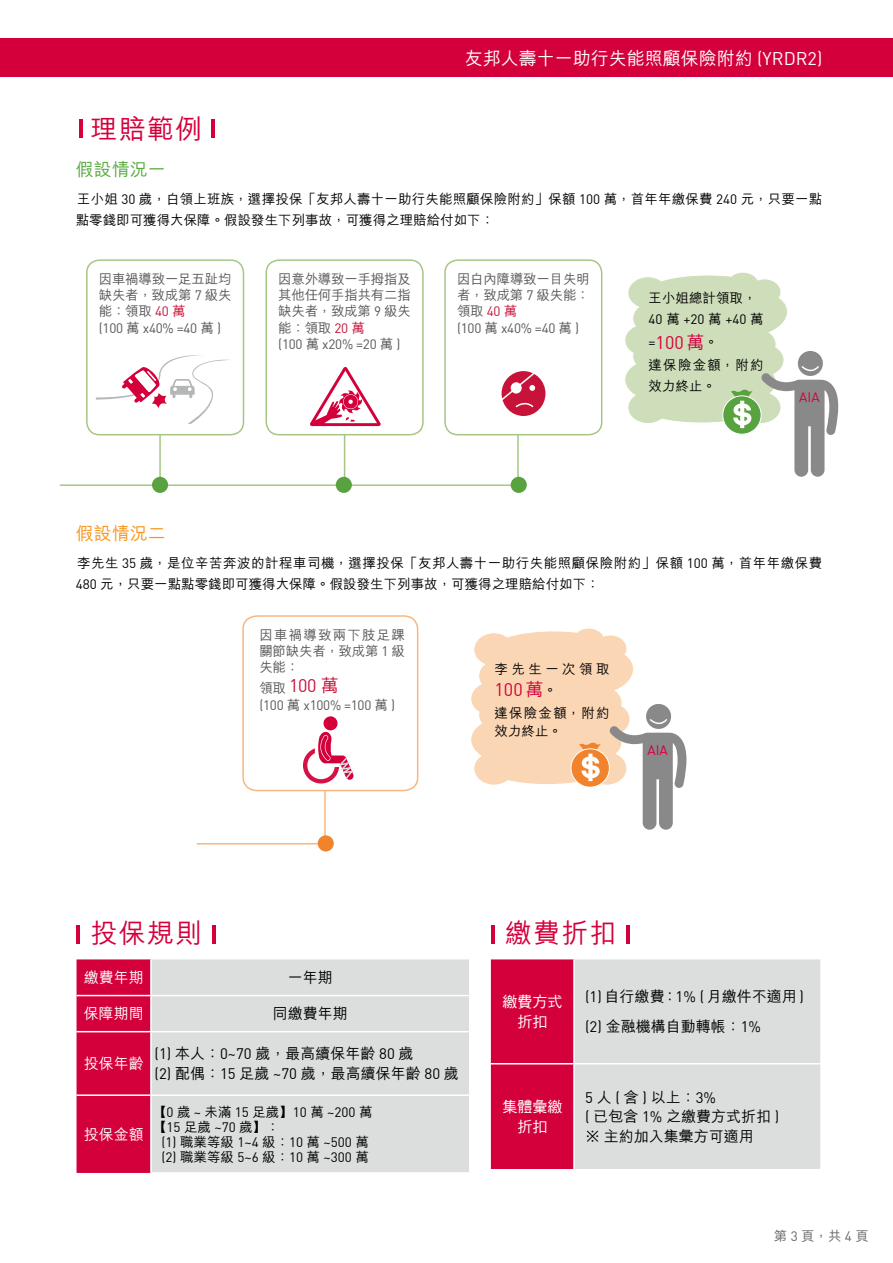
<style>
.page{position:relative;width:893px;height:1263px;background:#fff}
.page>*{position:absolute;margin:0;border:0;box-sizing:border-box;transform-origin:0 0}
.t1{font:500 27px "M Hei HK";letter-spacing:.045em;color:#d4003b}
.t2{font:500 18px "M Hei HK";color:#fff}
.t3{font:18px "DIN";color:#d4003b}
.t4{font:18px "DIN";color:#c7133a}
.t5{font:500 18px "M Hei HK";color:#59ab40}
.t6{font:500 18px "M Hei HK";color:#f7961c}
.t7{font:500 15px/19.5px "M Hei HK";color:#000}
.t8{font:500 15px "M Hei HK";color:#fff}
.t9{font:15px/19.5px "DF Hei Std W5";color:#fff;text-align:center}
.t10{font:15px "DIN";color:#000}
.t11{font:500 13.5px/16.2px "M Hei HK";letter-spacing:-.02em;color:#595757;text-align:justify}
.t12{font:500 13.5px/21px "M Hei HK";letter-spacing:.01em;color:#000}
.t13{font:500 13.5px/21px "M Hei HK";letter-spacing:.035em;color:#000}
.t14{font:13.5px/15px "DIN";color:#000}
.t15{font:13.5px "DIN";letter-spacing:-.02em;color:#595757}
.t16{font:500 13.5px/21px "M Hei HK";letter-spacing:.09em;color:#000}
.t17{font:500 13.5px "M Hei HK";letter-spacing:.255em;color:#000}
.t18{font:500 13.5px "M Hei HK";color:#666464}
.t19{font:13.5px "DIN";color:#d4003b}
.s1{font-family:"DIN";font-weight:400}
.s2{font-family:"DIN";font-weight:400;color:#c7133a}
.s3{color:#c7133a}
.s4{font-family:"M Hei HK";font-weight:500}
.s5{font-size:13.5px;color:#000}
.s6{font-family:"M Hei HK";font-weight:500;font-size:13.5px;color:#000}
.s7{font-family:"M Hei HK";font-weight:500;font-size:13.5px;color:#595757}
</style>
<div class="page">
<div style="left:0;top:38px;width:893px;height:38px;background:#d4003b"></div>
<hr style="left:211px;top:119px;width:3px;height:19px;background:#d4003b">
<hr style="left:79px;top:119px;width:4px;height:19px;background:#d4003b">
<svg style="left:625px;top:272px;width:213px;height:205px"></svg>
<svg style="left:59px;top:432px;width:460px;height:55px"></svg>
<div style="left:86px;top:259px;width:158px;height:176px;border:2px solid #a6c686;border-radius:13px"></div>
<div style="left:265px;top:259px;width:159px;height:176px;border:2px solid #a6c686;border-radius:13px"></div>
<div style="left:444px;top:259px;width:158px;height:176px;border:2px solid #a6c686;border-radius:13px"></div>
<svg style="left:96px;top:355px;width:134px;height:69px"></svg>
<svg style="left:310px;top:367px;width:71px;height:59px"></svg>
<div style="left:502px;top:371px;width:43px;height:45px;background:#c7133a;border-radius:50%"></div>
<div style="left:152px;top:477px;width:16px;height:16px;background:#58a340;border-radius:50%"></div>
<div style="left:336px;top:477px;width:16px;height:16px;background:#58a340;border-radius:50%"></div>
<div style="left:511px;top:477px;width:16px;height:16px;background:#58a340;border-radius:50%"></div>
<svg style="left:501px;top:371px;width:36px;height:38px"></svg>
<svg style="left:471px;top:628px;width:215px;height:202px"></svg>
<div style="left:242px;top:615px;width:176px;height:176px;border:2px solid #f7b77f;border-radius:13px"></div>
<div style="left:318px;top:835px;width:16px;height:16px;background:#f0832c;border-radius:50%"></div>
<svg style="left:196px;top:716px;width:160px;height:129px"></svg>
<hr style="left:212px;top:925px;width:3px;height:18px;background:#d4003b">
<hr style="left:77px;top:925px;width:3px;height:18px;background:#d4003b">
<hr style="left:626px;top:925px;width:4px;height:18px;background:#d4003b">
<hr style="left:491px;top:925px;width:3px;height:18px;background:#d4003b">
<div style="left:77px;top:959px;width:73px;height:214px;background:#d4003b"></div>
<div style="left:152px;top:959px;width:317px;height:213px;background:#dcdddd"></div>
<hr style="left:77px;top:995px;width:74px;height:1px;background:#fff">
<hr style="left:151px;top:995px;width:319px;height:1px;background:#fff">
<hr style="left:77px;top:1031px;width:74px;height:1px;background:#fff">
<hr style="left:151px;top:1031px;width:319px;height:1px;background:#fff">
<hr style="left:77px;top:1094px;width:74px;height:2px;background:#fff">
<hr style="left:151px;top:1094px;width:319px;height:2px;background:#fff">
<div style="left:491px;top:959px;width:82px;height:210px;background:#d4003b"></div>
<div style="left:575px;top:959px;width:245px;height:210px;background:#dcdddd"></div>
<hr style="left:491px;top:1063px;width:83px;height:1px;background:#fff">
<hr style="left:574px;top:1063px;width:248px;height:1px;background:#fff">
<h1 class="t1" style="left:91px;top:109px;width:113px">理賠範例</h1>
<h2 class="t5" style="left:76px;top:156px;width:91px">假設情況一</h2>
<h2 class="t2" style="left:465px;top:45px;width:359px">友邦人壽十一助行失能照顧保險附約 <span class="s1">(YRDR2)</span></h2>
<p class="t12" style="left:76px;top:187px;width:748px">王小姐 <span class="s1">30</span> 歲，白領上班族，選擇投保「友邦人壽十一助行失能照顧保險附約」保額 <span class="s1">100</span> 萬，首年年繳保費 <span class="s1">240</span> 元，只要一點點零錢即可獲得大保障。假設發生下列事故，可獲得之理賠給付如下：</p>
<p class="t11" style="left:99px;top:270px;width:134px">因車禍導致一足五趾均缺失者，致成第 <span class="s1">7</span> 級失能：領取 <span class="s2">40</span> <span class="s3">萬</span></p>
<p class="t15" style="left:99px;top:319px;width:124px">(100 <span class="s4">萬</span> x40% =40 <span class="s4">萬</span> )</p>
<p class="t11" style="left:278px;top:270px;width:134px">因意外導致一手拇指及其他任何手指共有二指缺失者，致成第 <span class="s1">9</span> 級失能：領取 <span class="s2">20</span> <span class="s3">萬</span></p>
<p class="t15" style="left:278px;top:335px;width:124px">(100 <span class="s4">萬</span> x20% =20 <span class="s4">萬</span> )</p>
<p class="t11" style="left:457px;top:270px;width:134px">因白內障導致一目失明者，致成第 <span class="s1">7</span> 級失能：領取 <span class="s2">40</span> <span class="s3">萬</span></p>
<p class="t15" style="left:457px;top:319px;width:124px">(100 <span class="s4">萬</span> x40% =40 <span class="s4">萬</span> )</p>
<h2 class="t6" style="left:76px;top:520px;width:91px">假設情況二</h2>
<p class="t12" style="left:649px;top:287px;width:109px">王小姐總計領取，</p>
<p class="t14" style="left:649px;top:311px;width:117px">40 <span class="s4">萬</span> +20 <span class="s4">萬</span> +40 <span class="s4">萬</span></p>
<h2 class="t3" style="left:649px;top:331px;width:71px"><span class="s5">=</span>100<span class="s4">萬</span><span class="s6">。</span></h2>
<p class="t16" style="left:649px;top:354px;width:117px">達保險金額，附約效力終止。</p>
<p class="t19" style="left:799px;top:388px;width:22px">AIA</p>
<p class="t13" style="left:76px;top:551px;width:748px">李先生 <span class="s1">35</span> 歲，是位辛苦奔波的計程車司機，選擇投保「友邦人壽十一助行失能照顧保險附約」保額 <span class="s1">100</span> 萬，首年年繳保費<br><span class="s1">480</span> 元，只要一點點零錢即可獲得大保障。假設發生下列事故，可獲得之理賠給付如下：</p>
<p class="t11" style="left:259px;top:626px;width:147px">因車禍導致兩下肢足踝關節缺失者，致成第 <span class="s1">1</span> 級失能：</p>
<h2 class="t4" style="left:259px;top:675px;width:81px"><span class="s7">領取</span> 100 <span class="s4">萬</span></h2>
<p class="t15" style="left:259px;top:697px;width:137px">(100 <span class="s4">萬</span> x100% =100 <span class="s4">萬</span> )</p>
<p class="t17" style="left:495px;top:660px;width:117px">李先生一次領取</p>
<h2 class="t3" style="left:495px;top:679px;width:64px">100<span class="s4">萬</span><span class="s6">。</span></h2>
<p class="t16" style="left:495px;top:703px;width:117px;line-height:18px">達保險金額，附約效力終止。</p>
<p class="t19" style="left:647px;top:741px;width:22px">AIA</p>
<h1 class="t1" style="left:91px;top:914px;width:113px">投保規則</h1>
<p class="t8" style="left:84px;top:967px;width:61px">繳費年期</p>
<p class="t7" style="left:288px;top:967px;width:46px">一年期</p>
<p class="t8" style="left:84px;top:1003px;width:61px">保障期間</p>
<p class="t7" style="left:273px;top:1003px;width:76px">同繳費年期</p>
<p class="t8" style="left:84px;top:1053px;width:61px">投保年齡</p>
<p class="t7" style="left:155px;top:1043px;width:306px"><span class="s1">(1)</span> 本人：<span class="s1">0~70</span> 歲，最高續保年齡 <span class="s1">80</span> 歲<br><span class="s1">(2)</span> 配偶：<span class="s1">15</span> 足歲 <span class="s1">~70</span> 歲，最高續保年齡 <span class="s1">80</span> 歲</p>
<p class="t8" style="left:84px;top:1123px;width:61px">投保金額</p>
<p class="t14" style="left:153px;top:1104px;width:221px"><span class="s4">【</span>0 <span class="s4">歲</span> ~ <span class="s4">未滿</span> 15 <span class="s4">足歲】</span>10 <span class="s4">萬</span> ~200 <span class="s4">萬</span></p>
<p class="t12" style="left:153px;top:1115px;width:128px">【<span class="s1">15</span> 足歲 <span class="s1">~70</span> 歲】：</p>
<p class="t14" style="left:162px;top:1134px;width:209px">(1) <span class="s4">職業等級</span> 1~4 <span class="s4">級：</span>10 <span class="s4">萬</span> ~500 <span class="s4">萬</span>(2) <span class="s4">職業等級</span> 5~6 <span class="s4">級：</span>10 <span class="s4">萬</span> ~300 <span class="s4">萬</span></p>
<h1 class="t1" style="left:505px;top:914px;width:113px">繳費折扣</h1>
<p class="t9" style="left:502px;top:992px;width:61px">繳費方式折扣</p>
<p class="t7" style="left:585px;top:981px;width:220px;line-height:30px"><span class="s1">(1)</span> 自行繳費：<span class="s1">1% (</span> 月繳件不適用 <span class="s1">) (2)</span> 金融機構自動轉帳：<span class="s1">1%</span></p>
<p class="t9" style="left:502px;top:1097px;width:61px">集體彙繳折扣</p>
<p class="t10" style="left:585px;top:1088px;width:132px">5<span class="s4">人</span>(<span class="s4">含</span>)<span class="s4">以上：</span>3%</p>
<p class="t7" style="left:585px;top:1106px;width:196px"><span class="s1">(</span> 已包含 <span class="s1">1%</span> 之繳費方式折扣 <span class="s1">) </span>※ 主約加入集彙方可適用</p>
<p class="t18" style="left:774px;top:1226px;width:97px">第<span class="s1">3</span>頁，共<span class="s1">4</span>頁</p>
</div>
